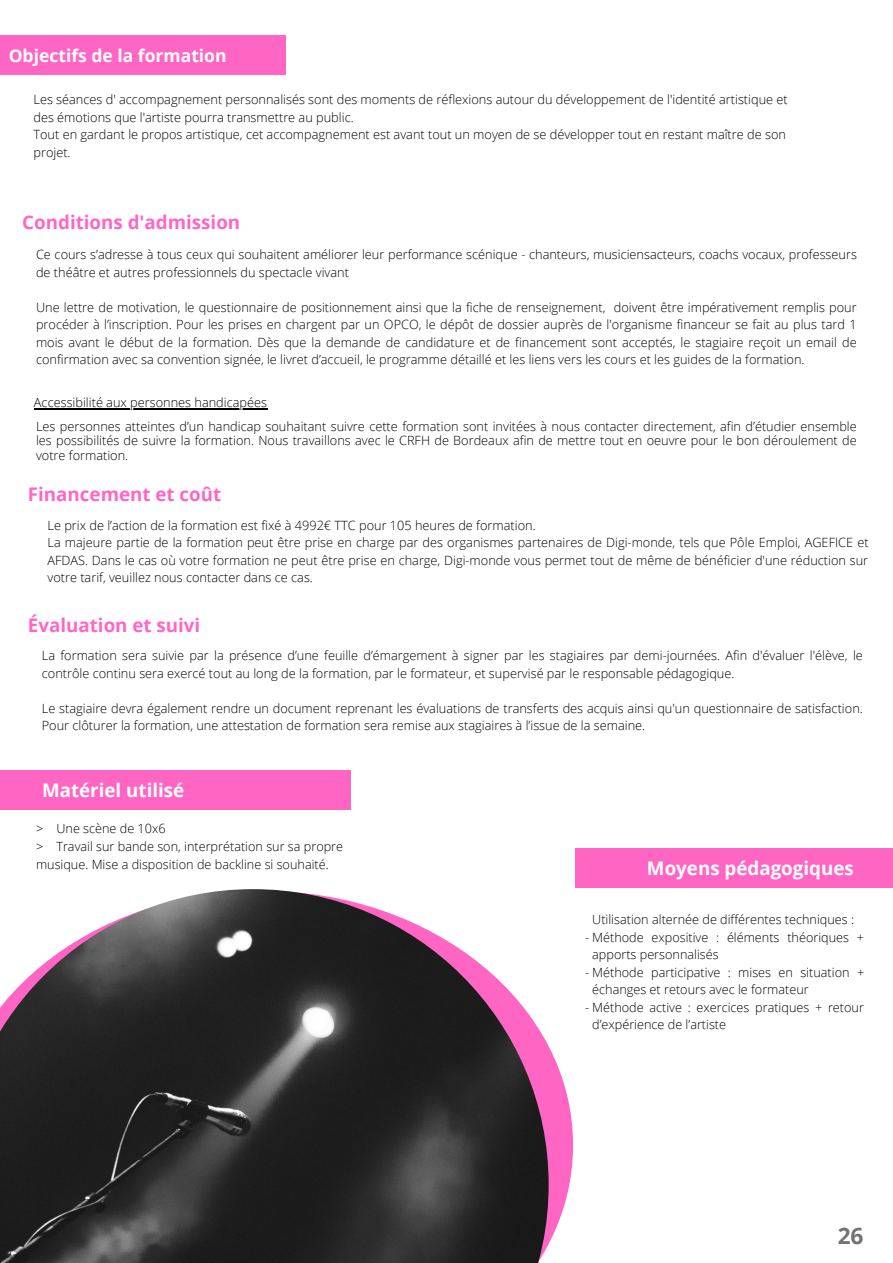
<style>
.page{position:relative;width:893px;height:1263px;background:#fff}
.page>*{position:absolute;margin:0;border:0;box-sizing:border-box;transform-origin:0 0}
.t1{font:700 22.65px "Open Sans";color:#737373}
.t2{font:700 18.75px "Open Sans";color:#ff66c4}
.t3{font:700 18.75px "Open Sans";color:#fff}
.t4{font:700 17.55px "Open Sans";color:#fff}
.t5{font:300 12.75px/17.4px "Open Sans";color:#000}
.t6{font:300 12.67px/17.4px "Open Sans";color:#000}
</style>
<div class="page">
<svg style="left:548px;top:1045px;width:25px;height:200px;fill:#ff66c4"></svg>
<img style="left:0;top:889px;width:548px;height:374px">
<div style="left:0;top:36px;width:286px;height:39px;background:#ff66c4"></div>
<div style="left:0;top:770px;width:350px;height:39px;background:#ff66c4"></div>
<div style="left:575px;top:848px;width:318px;height:39px;background:#ff66c4"></div>
<hr style="left:34px;top:408px;width:233px;height:1px;background:#000">
<p class="t4" style="left:9px;top:43px;width:219px">Objectifs de la formation</p>
<p class="t5" style="left:33px;top:91px;width:756px">Les séances d' accompagnement personnalisés sont des moments de réflexions autour du développement de l'identité artistique et des émotions que l'artiste pourra transmettre au public.</p>
<p class="t5" style="left:33px;top:126px;width:754px">Tout en gardant le propos artistique, cet accompagnement est avant tout un moyen de se développer tout en restant maître de son projet.</p>
<p class="t2" style="left:22px;top:209px;width:219px">Conditions d'admission</p>
<p class="t5" style="left:36px;top:246px;width:822px">Ce cours s’adresse à tous ceux qui souhaitent améliorer leur performance scénique - chanteurs, musiciensacteurs, coachs vocaux, professeurs de théâtre et autres professionnels du spectacle vivant</p>
<p class="t5" style="left:36px;top:298px;width:822px;text-align:justify">Une lettre de motivation, le questionnaire de positionnement ainsi que la fiche de renseignement, doivent être impérativement remplis pour procéder à l’inscription. Pour les prises en chargent par un OPCO, le dépôt de dossier auprès de l'organisme financeur se fait au plus tard 1 mois avant le début de la formation. Dès que la demande de candidature et de financement sont acceptés, le stagiaire reçoit un email de confirmation avec sa convention signée, le livret d’accueil, le programme détaillé et les liens vers les cours et les guides de la formation.</p>
<p class="t5" style="left:34px;top:393px;width:235px">Accessibilité aux personnes handicapées</p>
<p class="t5" style="left:36px;top:418px;width:822px;line-height:14.6px;text-align:justify">Les personnes atteintes d’un handicap souhaitant suivre cette formation sont invitées à nous contacter directement, afin d’étudier ensemble les possibilités de suivre la formation. Nous travaillons avec le CRFH de Bordeaux afin de mettre tout en oeuvre pour le bon déroulement de votre formation.</p>
<p class="t2" style="left:28px;top:481px;width:195px">Financement et coût</p>
<p class="t5" style="left:47px;top:516px;width:490px">Le prix de l’action de la formation est fixé à 4992€ TTC pour 105 heures de formation.</p>
<p class="t5" style="left:47px;top:533px;width:822px;text-align:justify">La majeure partie de la formation peut être prise en charge par des organismes partenaires de Digi-monde, tels que Pôle Emploi, AGEFICE et AFDAS. Dans le cas où votre formation ne peut être prise en charge, Digi-monde vous permet tout de même de bénéficier d'une réduction sur votre tarif, veuillez nous contacter dans ce cas.</p>
<p class="t2" style="left:28px;top:612px;width:174px">Évaluation et suivi</p>
<p class="t5" style="left:42px;top:647px;width:822px">La formation sera suivie par la présence d’une feuille d’émargement à signer par les stagiaires par demi-journées. Afin d'évaluer l'élève, le contrôle continu sera exercé tout au long de la formation, par le formateur, et supervisé par le responsable pédagogique.</p>
<p class="t5" style="left:42px;top:699px;width:822px">Le stagiaire devra également rendre un document reprenant les évaluations de transferts des acquis ainsi qu'un questionnaire de satisfaction.<br>Pour clôturer la formation, une attestation de formation sera remise aux stagiaires à l’issue de la semaine.</p>
<p class="t3" style="left:42px;top:777px;width:144px">Matériel utilisé</p>
<p class="t6" style="left:36px;top:820px;width:131px">&gt; Une scène de 10x6</p>
<p class="t6" style="left:36px;top:837px;width:309px">&gt; Travail sur bande son, interprétation sur sa propre musique. Mise a disposition de backline si souhaité.</p>
<p class="t3" style="left:647px;top:855px;width:208px">Moyens pédagogiques</p>
<p class="t6" style="left:592px;top:911px;width:263px">Utilisation alternée de différentes techniques :</p>
<p class="t6" style="left:592px;top:928px;width:273px;text-indent:-7px">- Méthode expositive : éléments théoriques + apports personnalisés</p>
<p class="t6" style="left:592px;top:963px;width:273px;text-indent:-7px">- Méthode participative : mises en situation + échanges et retours avec le formateur</p>
<p class="t6" style="left:592px;top:998px;width:273px;text-indent:-7px">- Méthode active : exercices pratiques + retour d’expérience de l’artiste</p>
<p class="t1" style="left:837px;top:1220px;width:27px">26</p>
</div>
